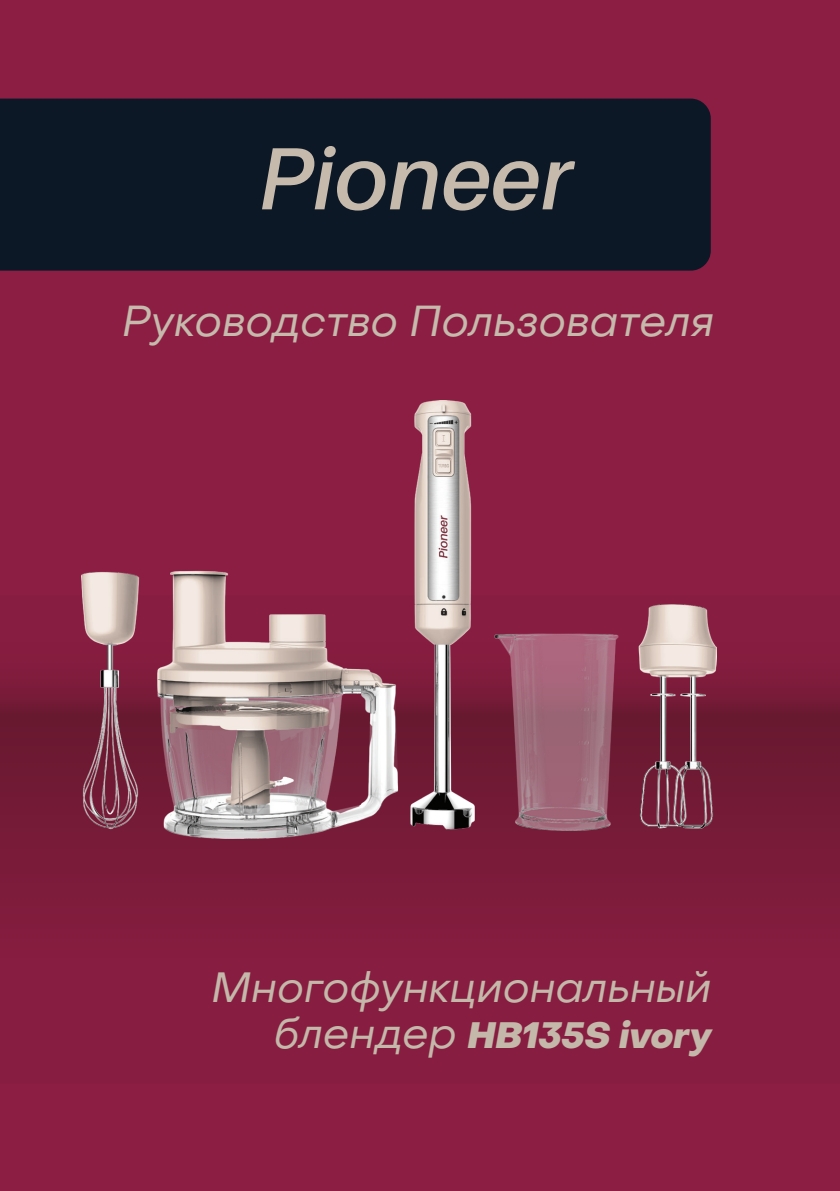
<style>
.page{position:relative;width:840px;height:1191px;background:#fff}
.page>*{position:absolute;margin:0;border:0;box-sizing:border-box;transform-origin:0 0}
.t1{font:italic 43px "Object Sans";color:#c5baac}
.t2{font:italic 42px "Object Sans";color:#c4b8aa}
.t3{font:italic 800 36px "Object Sans";color:#c4b8aa}
.s1{font-weight:400;font-size:42px}
</style>
<div class="page">
<div style="left:0;top:0;width:839px;height:1191px;background:#8c1e43"></div>
<svg style="left:0;top:646px;width:839px;height:278px"></svg>
<div style="left:0;top:99px;width:710px;height:172px;background:#0d1827"></div>
<svg style="left:324px;top:146px;width:11px;height:11px"></svg>
<svg style="left:262px;top:148px;width:175px;height:63px;background:#4f5257"></svg>
<svg style="left:443px;top:161px;width:132px;height:50px;background:#5f6062"></svg>
<img style="left:81px;top:400px;width:635px;height:438px">
<p class="t1" style="left:122px;top:294px;width:593px">Руководство Пользователя</p>
<p class="t2" style="left:211px;top:961px;width:501px">Многофункциональный</p>
<p class="t3" style="left:273px;top:1013px;width:439px"><span class="s1">блендер</span> HB135S ivory</p>
</div>
